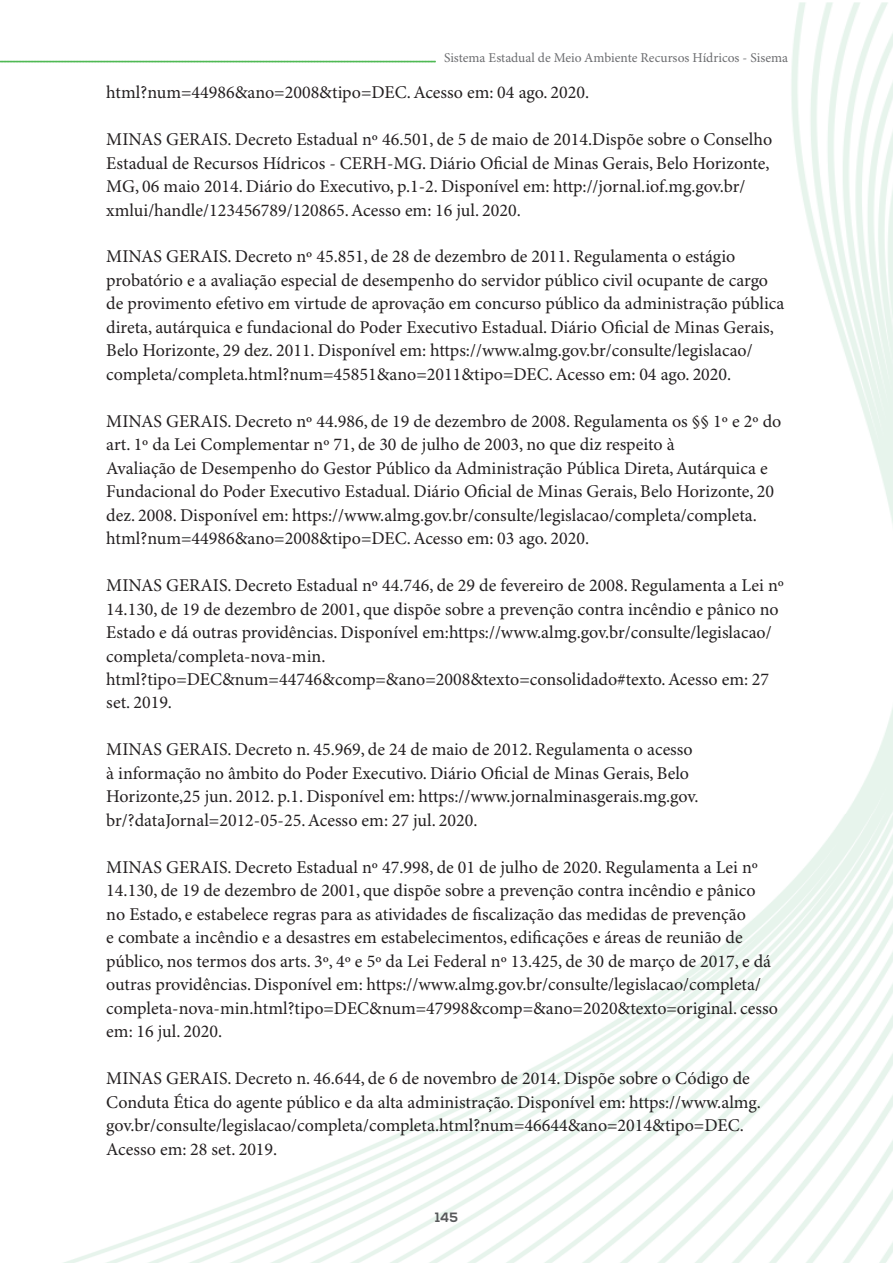
<style>
.page{position:relative;width:893px;height:1263px;background:#fff}
.page>*{position:absolute;margin:0;border:0;box-sizing:border-box;transform-origin:0 0}
.t1{font:18px/23.4px "Minion Pro";color:#231f20}
.t2{font:13.5px "Minion Pro";color:#6c6d70}
.t3{font:700 13.5px "Nexa";color:#57585a}
</style>
<div class="page">
<img style="left:43px;top:3px;width:850px;height:811px">
<img style="left:63px;top:814px;width:830px;height:449px">
<svg style="left:0;top:61px;width:436px;height:2px"></svg>
<p class="t2" style="left:444px;top:50px;width:346px">Sistema Estadual de Meio Ambiente Recursos Hídricos - Sisema</p>
<p class="t1" style="left:106px;top:81px;width:484px">html?num=44986&amp;ano=2008&amp;tipo=DEC. Acesso em: 04 ago. 2020.</p>
<p class="t1" style="left:106px;top:128px;width:667px">MINAS GERAIS. Decreto Estadual nº 46.501, de 5 de maio de 2014.Dispõe sobre o Conselho Estadual de Recursos Hídricos - CERH-MG. Diário Oficial de Minas Gerais, Belo Horizonte, MG, 06 maio 2014. Diário do Executivo, p.1-2. Disponível em: http://jornal.iof.mg.gov.br/ xmlui/handle/123456789/120865. Acesso em: 16 jul. 2020.</p>
<p class="t1" style="left:106px;top:246px;width:680px">MINAS GERAIS. Decreto nº 45.851, de 28 de dezembro de 2011. Regulamenta o estágio probatório e a avaliação especial de desempenho do servidor público civil ocupante de cargo de provimento efetivo em virtude de aprovação em concurso público da administração pública direta, autárquica e fundacional do Poder Executivo Estadual. Diário Oficial de Minas Gerais, Belo Horizonte, 29 dez. 2011. Disponível em: https://www.almg.gov.br/consulte/legislacao/ completa/completa.html?num=45851&amp;ano=2011&amp;tipo=DEC. Acesso em: 04 ago. 2020.</p>
<p class="t1" style="left:106px;top:410px;width:677px">MINAS GERAIS. Decreto nº 44.986, de 19 de dezembro de 2008. Regulamenta os §§ 1º e 2º do art. 1º da Lei Complementar nº 71, de 30 de julho de 2003, no que diz respeito à<br>Avaliação de Desempenho do Gestor Público da Administração Pública Direta, Autárquica e Fundacional do Poder Executivo Estadual. Diário Oficial de Minas Gerais, Belo Horizonte, 20 dez. 2008. Disponível em: https://www.almg.gov.br/consulte/legislacao/completa/completa. html?num=44986&amp;ano=2008&amp;tipo=DEC. Acesso em: 03 ago. 2020.</p>
<p class="t1" style="left:106px;top:574px;width:679px">MINAS GERAIS. Decreto Estadual nº 44.746, de 29 de fevereiro de 2008. Regulamenta a Lei nº 14.130, de 19 de dezembro de 2001, que dispõe sobre a prevenção contra incêndio e pânico no Estado e dá outras providências. Disponível em:https://www.almg.gov.br/consulte/legislacao/ completa/completa-nova-min. html?tipo=DEC&amp;num=44746&amp;comp=&amp;ano=2008&amp;texto=consolidado#texto. Acesso em: 27 set. 2019.</p>
<p class="t1" style="left:106px;top:739px;width:594px">MINAS GERAIS. Decreto n. 45.969, de 24 de maio de 2012. Regulamenta o acesso à informação no âmbito do Poder Executivo. Diário Oficial de Minas Gerais, Belo Horizonte,25 jun. 2012. p.1. Disponível em: https://www.jornalminasgerais.mg.gov. br/?dataJornal=2012-05-25. Acesso em: 27 jul. 2020.</p>
<p class="t1" style="left:106px;top:856px;width:673px">MINAS GERAIS. Decreto Estadual nº 47.998, de 01 de julho de 2020. Regulamenta a Lei nº 14.130, de 19 de dezembro de 2001, que dispõe sobre a prevenção contra incêndio e pânico no Estado, e estabelece regras para as atividades de fiscalização das medidas de prevenção<br>e combate a incêndio e a desastres em estabelecimentos, edificações e áreas de reunião de público, nos termos dos arts. 3º, 4º e 5º da Lei Federal nº 13.425, de 30 de março de 2017, e dá outras providências. Disponível em: https://www.almg.gov.br/consulte/legislacao/completa/ completa-nova-min.html?tipo=DEC&amp;num=47998&amp;comp=&amp;ano=2020&amp;texto=original. cesso em: 16 jul. 2020.</p>
<p class="t1" style="left:106px;top:1067px;width:656px">MINAS GERAIS. Decreto n. 46.644, de 6 de novembro de 2014. Dispõe sobre o Código de Conduta Ética do agente público e da alta administração. Disponível em: https://www.almg. gov.br/consulte/legislacao/completa/completa.html?num=46644&amp;ano=2014&amp;tipo=DEC.<br>Acesso em: 28 set. 2019.</p>
<p class="t3" style="left:435px;top:1209px;width:24px">145</p>
</div>
